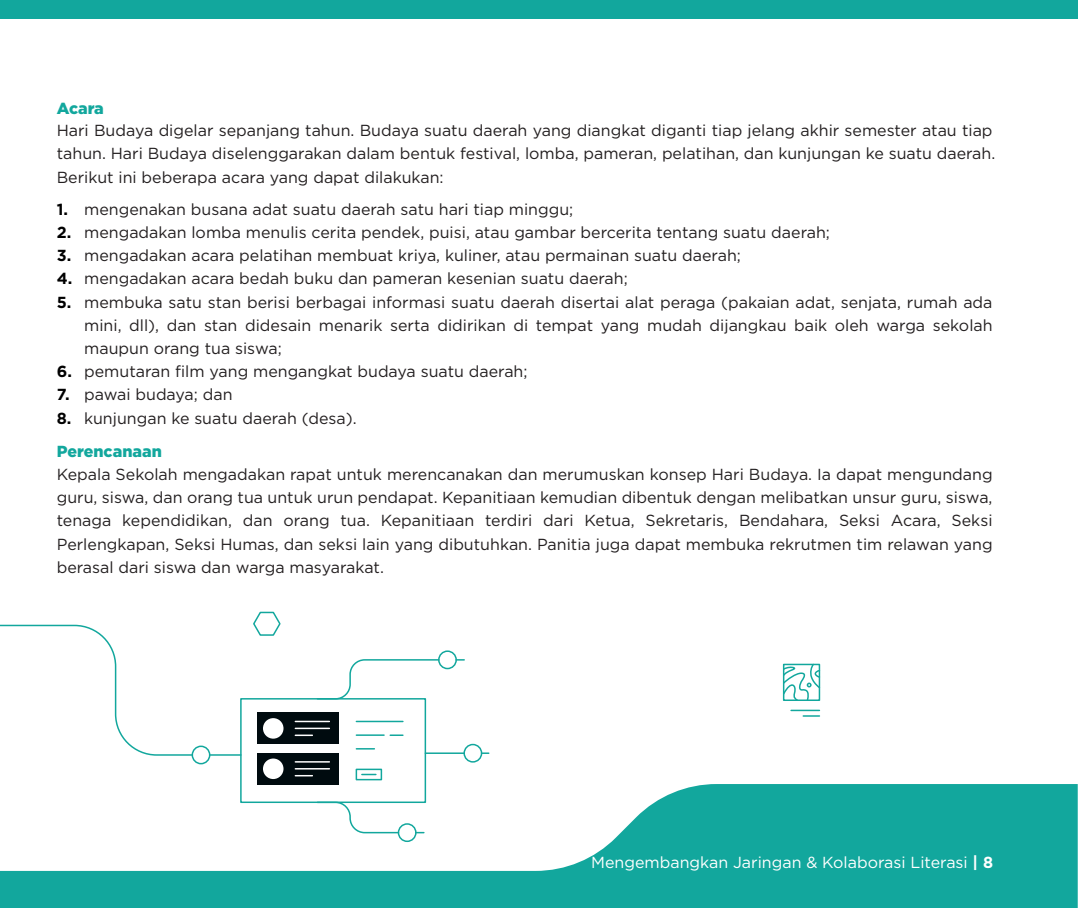
<style>
.page{position:relative;width:1078px;height:908px;background:#fff}
.page>*{position:absolute;margin:0;border:0;box-sizing:border-box;transform-origin:0 0}
.t1{font:16px/23.2px "Gotham";color:#231f20}
.t2{font:16px "Gotham";color:#fff}
.t3{font:900 16px "Gotham";color:#12a79d}
.t4{font:700 16px/23.2px "Gotham";color:#000}
.s1{font-weight:700}
</style>
<div class="page">
<svg style="left:0;top:783px;width:1077px;height:124px;fill:#12a79d"></svg>
<div style="left:0;top:0;width:1077px;height:19px;background:#12a79d"></div>
<svg style="left:782px;top:663px;width:39px;height:38px"></svg>
<svg style="left:790px;top:709px;width:29px;height:7px"></svg>
<svg style="left:253px;top:611px;width:28px;height:25px"></svg>
<div style="left:240px;top:697px;width:186px;height:105px;border:2px solid #12a79d"></div>
<svg style="left:390px;top:734px;width:13px;height:1px"></svg>
<hr style="left:356px;top:720px;width:47px;height:2px;background:#12a79d">
<svg style="left:356px;top:734px;width:28px;height:1px"></svg>
<svg style="left:356px;top:748px;width:18px;height:1px"></svg>
<div style="left:355px;top:768px;width:27px;height:12px;border:2px solid #12a79d"></div>
<svg style="left:362px;top:773px;width:14px;height:1px"></svg>
<div style="left:257px;top:712px;width:81px;height:31px;background:#000b0f"></div>
<div style="left:263px;top:717px;width:20px;height:21px;background:#fff;border-radius:50%"></div>
<hr style="left:295px;top:720px;width:34px;height:2px;background:#fff">
<hr style="left:295px;top:727px;width:34px;height:1px;background:#fff">
<svg style="left:295px;top:734px;width:17px;height:1px"></svg>
<div style="left:257px;top:753px;width:81px;height:31px;background:#000b0f"></div>
<div style="left:263px;top:758px;width:20px;height:20px;background:#fff;border-radius:50%"></div>
<hr style="left:295px;top:760px;width:34px;height:2px;background:#fff">
<hr style="left:295px;top:767px;width:34px;height:2px;background:#fff">
<svg style="left:295px;top:774px;width:17px;height:2px"></svg>
<svg style="left:0;top:624px;width:191px;height:132px"></svg>
<hr style="left:210px;top:753px;width:31px;height:2px;background:#12a79d">
<div style="left:191px;top:745px;width:19px;height:19px;border:2px solid #12a79d;border-radius:50%"></div>
<div style="left:438px;top:650px;width:19px;height:19px;border:2px solid #12a79d;border-radius:50%"></div>
<svg style="left:316px;top:658px;width:124px;height:42px"></svg>
<div style="left:397px;top:822px;width:19px;height:19px;border:2px solid #12a79d;border-radius:50%"></div>
<svg style="left:316px;top:800px;width:84px;height:33px"></svg>
<svg style="left:416px;top:831px;width:8px;height:2px"></svg>
<hr style="left:425px;top:752px;width:39px;height:1px;background:#12a79d">
<div style="left:463px;top:743px;width:19px;height:19px;border:2px solid #12a79d;border-radius:50%"></div>
<p class="t3" style="left:57px;top:97px;width:49px">Acara</p>
<p class="t1" style="left:57px;top:119px;width:939px">Hari Budaya digelar sepanjang tahun. Budaya suatu daerah yang diangkat diganti tiap jelang akhir semester atau tiap tahun. Hari Budaya diselenggarakan dalam bentuk festival, lomba, pameran, pelatihan, dan kunjungan ke suatu daerah.<br>Berikut ini beberapa acara yang dapat dilakukan:</p>
<p class="t4" style="left:57px;top:197px;width:17px">1.<br>2.<br>3.<br>4.<br>5.</p>
<p class="t4" style="left:57px;top:359px;width:17px">6.<br>7.<br>8.</p>
<p class="t1" style="left:84px;top:197px;width:909px">mengenakan busana adat suatu daerah satu hari tiap minggu;<br>mengadakan lomba menulis cerita pendek, puisi, atau gambar bercerita tentang suatu daerah;<br>mengadakan acara pelatihan membuat kriya, kuliner, atau permainan suatu daerah;<br>mengadakan acara bedah buku dan pameran kesenian suatu daerah;<br>membuka satu stan berisi berbagai informasi suatu daerah disertai alat peraga (pakaian adat, senjata, rumah ada mini, dll), dan stan didesain menarik serta didirikan di tempat yang mudah dijangkau baik oleh warga sekolah maupun orang tua siswa;<br>pemutaran film yang mengangkat budaya suatu daerah;<br>pawai budaya; dan<br>kunjungan ke suatu daerah (desa).</p>
<p class="t3" style="left:57px;top:440px;width:107px">Perencanaan</p>
<p class="t1" style="left:57px;top:462px;width:937px;text-align:justify">Kepala Sekolah mengadakan rapat untuk merencanakan dan merumuskan konsep Hari Budaya. Ia dapat mengundang guru, siswa, dan orang tua untuk urun pendapat. Kepanitiaan kemudian dibentuk dengan melibatkan unsur guru, siswa, tenaga kependidikan, dan orang tua. Kepanitiaan terdiri dari Ketua, Sekretaris, Bendahara, Seksi Acara, Seksi Perlengkapan, Seksi Humas, dan seksi lain yang dibutuhkan. Panitia juga dapat membuka rekrutmen tim relawan yang berasal dari siswa dan warga masyarakat.</p>
<p class="t2" style="left:591px;top:851px;width:403px">Mengembangkan Jaringan &amp; Kolaborasi Literasi <span class="s1">| 8</span></p>
</div>
